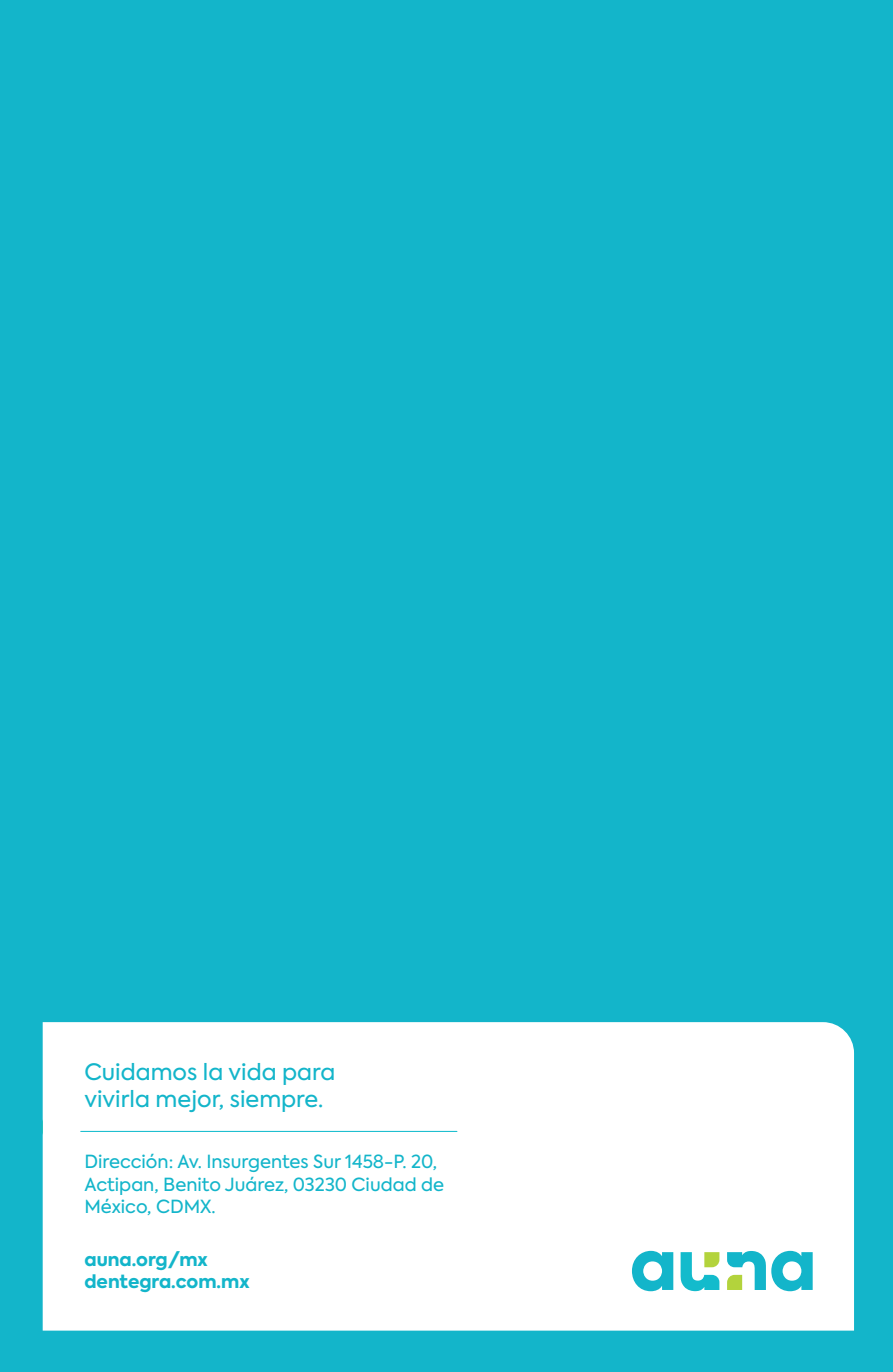
<style>
.page{position:relative;width:893px;height:1372px;background:#fff}
.page>*{position:absolute;margin:0;border:0;box-sizing:border-box;transform-origin:0 0}
.t1{font:22.5px/27px "Axiforma";color:#13b5ca}
.t2{font:18px/22.5px "Axiforma";color:#13b5ca}
.t3{font:800 18px/21.6px "Axiforma";color:#13b5ca}
</style>
<div class="page">
<div style="left:0;top:0;width:893px;height:1371px;background:#13b5ca"></div>
<div style="left:43px;top:1022px;width:811px;height:308px;background:#fff"></div>
<svg style="left:632px;top:1250px;width:41px;height:41px"></svg>
<svg style="left:681px;top:1250px;width:132px;height:41px"></svg>
<svg style="left:80px;top:1130px;width:377px;height:1px"></svg>
<svg style="left:41px;top:1119px;width:2px;height:15px"></svg>
<p class="t1" style="left:84px;top:1058px;width:252px">Cuidamos la vida para vivirla mejor, siempre.</p>
<p class="t2" style="left:84px;top:1150px;width:361px">Dirección: Av. Insurgentes Sur 1458-P. 20,<br>Actipan, Benito Juárez, 03230 Ciudad de<br>México, CDMX.</p>
<p class="t3" style="left:84px;top:1248px;width:167px">auna.org/mx dentegra.com.mx</p>
</div>
